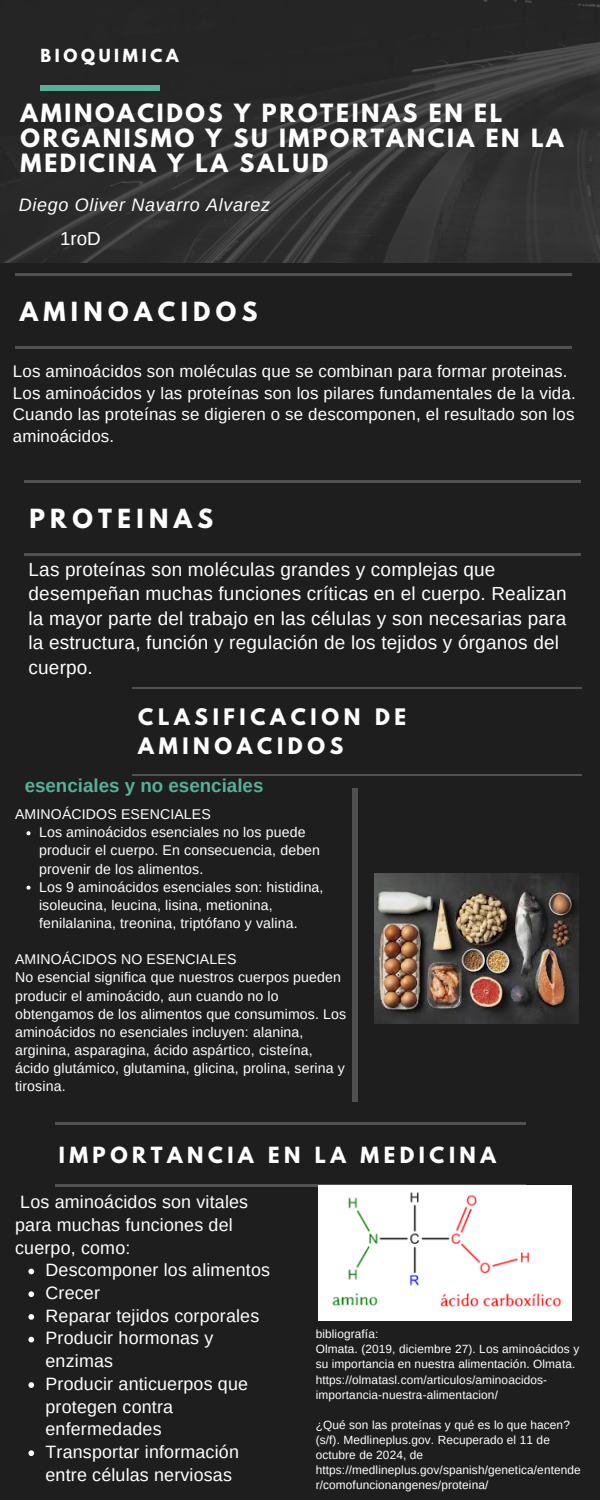
<style>
.page{position:relative;width:600px;height:1500px;background:#1e1e1e}
.page>*{position:absolute;margin:0;border:0;box-sizing:border-box;transform-origin:0 0}
.t1{font:700 23.4px "League Spartan";letter-spacing:.23em;color:#fff}
.t2{font:700 22.3px/24.8px "League Spartan";letter-spacing:.12em;color:#fff}
.t3{font:700 20.1px/28.2px "League Spartan";letter-spacing:.23em;color:#fff}
.t4{font:700 19.8px "League Spartan";letter-spacing:.23em;color:#fff}
.t5{font:19px/24.6px "Arimo";letter-spacing:.01em;color:#fff}
.t6{font:700 18.8px "Arimo";color:#58b098}
.t7{font:18.8px "Arimo";color:#fff}
.t8{font:italic 18px "Arimo";letter-spacing:.04em;color:#fff}
.t9{font:17.9px/22.7px "Arimo";letter-spacing:.01em;color:#fff}
.t10{font:16.9px/21.6px "Arimo";letter-spacing:.01em;color:#fff}
.t11{font:700 16px "League Spartan";letter-spacing:.23em;color:#fff}
.t12{font:14.1px/18.1px "Arimo";letter-spacing:.01em;color:#fff}
.t13{font:11.9px/15.1px "Arimo";letter-spacing:.01em;color:#fff}
</style>
<div class="page">
<img style="left:0;top:0;width:600px;height:262px">
<div style="left:40px;top:85px;width:120px;height:6px;background:#58b098"></div>
<hr style="left:25px;top:480px;width:556px;height:2px;background:#515151">
<hr style="left:25px;top:553px;width:556px;height:2px;background:#515151">
<hr style="left:133px;top:687px;width:449px;height:2px;background:#515151">
<hr style="left:133px;top:774px;width:449px;height:2px;background:#515151">
<div style="left:352px;top:788px;width:6px;height:314px;background:#515151"></div>
<hr style="left:15px;top:273px;width:556px;height:2px;background:#515151">
<hr style="left:15px;top:346px;width:556px;height:2px;background:#515151">
<hr style="left:55px;top:1122px;width:470px;height:2px;background:#515151">
<hr style="left:55px;top:1184px;width:470px;height:2px;background:#515151">
<img style="left:375px;top:874px;width:203px;height:149px">
<img style="left:319px;top:1186px;width:253px;height:135px">
<svg style="left:26px;top:831px;width:5px;height:4px"></svg>
<svg style="left:26px;top:886px;width:5px;height:4px"></svg>
<svg style="left:28px;top:1269px;width:6px;height:5px"></svg>
<svg style="left:28px;top:1291px;width:6px;height:6px"></svg>
<svg style="left:28px;top:1314px;width:6px;height:6px"></svg>
<svg style="left:28px;top:1337px;width:6px;height:5px"></svg>
<svg style="left:28px;top:1382px;width:6px;height:6px"></svg>
<svg style="left:28px;top:1450px;width:6px;height:6px"></svg>
<h1 class="t11" style="left:41px;top:47px;width:140px">BIOQUIMICA</h1>
<h1 class="t2" style="left:21px;top:104px;width:545px">AMINOACIDOS Y PROTEINAS EN EL<br>ORGANISMO Y SU IMPORTANCIA EN LA<br>MEDICINA Y LA SALUD</h1>
<h2 class="t8" style="left:19px;top:195px;width:253px">Diego Oliver Navarro Alvarez</h2>
<h6 class="t7" style="left:60px;top:228px;width:42px">1roD</h6>
<h1 class="t1" style="left:20px;top:300px;width:239px">AMINOACIDOS</h1>
<p class="t10" style="left:13px;top:361px;width:564px">Los aminoácidos son moléculas que se combinan para formar proteinas.<br>Los aminoácidos y las proteínas son los pilares fundamentales de la vida.<br>Cuando las proteínas se digieren o se descomponen, el resultado son los aminoácidos.</p>
<h3 class="t1" style="left:29px;top:507px;width:185px">PROTEINAS</h3>
<h4 class="t5" style="left:29px;top:557px;width:540px">Las proteínas son moléculas grandes y complejas que desempeñan muchas funciones críticas en el cuerpo. Realizan la mayor parte del trabajo en las células y son necesarias para la estructura, función y regulación de los tejidos y órganos del cuerpo.</h4>
<h3 class="t3" style="left:138px;top:706px;width:269px">CLASIFICACION DE<br>AMINOACIDOS</h3>
<p class="t6" style="left:25px;top:775px;width:240px">esenciales y no esenciales</p>
<p class="t12" style="left:15px;top:805px;width:197px">AMINOÁCIDOS ESENCIALES</p>
<p class="t12" style="left:39px;top:823px;width:283px">Los aminoácidos esenciales no los puede producir el cuerpo. En consecuencia, deben provenir de los alimentos.</p>
<p class="t12" style="left:39px;top:878px;width:286px">Los 9 aminoácidos esenciales son: histidina, isoleucina, leucina, lisina, metionina, fenilalanina, treonina, triptófano y valina.</p>
<h1 class="t12" style="left:15px;top:950px;width:223px">AMINOÁCIDOS NO ESENCIALES</h1>
<h3 class="t12" style="left:15px;top:968px;width:333px">No esencial significa que nuestros cuerpos pueden producir el aminoácido, aun cuando no lo obtengamos de los alimentos que consumimos. Los aminoácidos no esenciales incluyen: alanina, arginina, asparagina, ácido aspártico, cisteína, ácido glutámico, glutamina, glicina, prolina, serina y tirosina.</h3>
<h5 class="t4" style="left:59px;top:1145px;width:439px">IMPORTANCIA EN LA MEDICINA</h5>
<p class="t9" style="left:15px;top:1191px;width:235px">Los aminoácidos son vitales para muchas funciones del cuerpo, como:</p>
<p class="t9" style="left:46px;top:1259px;width:226px">Descomponer los alimentos</p>
<p class="t9" style="left:46px;top:1281px;width:56px">Crecer</p>
<p class="t9" style="left:46px;top:1304px;width:215px">Reparar tejidos corporales</p>
<p class="t9" style="left:46px;top:1327px;width:169px">Producir hormonas y enzimas</p>
<p class="t9" style="left:46px;top:1372px;width:204px">Producir anticuerpos que protegen contra enfermedades</p>
<p class="t9" style="left:46px;top:1440px;width:195px">Transportar información entre células nerviosas</p>
<p class="t13" style="left:316px;top:1327px;width:64px">bibliografía:</p>
<p class="t13" style="left:316px;top:1342px;width:265px">Olmata. (2019, diciembre 27). Los aminoácidos y su importancia en nuestra alimentación. Olmata. https://olmatasl.com/articulos/aminoacidos&shy;importancia-nuestra-alimentacion/</p>
<p class="t13" style="left:316px;top:1417px;width:267px">¿Qué son las proteínas y qué es lo que hacen? (s/f). Medlineplus.gov. Recuperado el 11 de octubre de 2024, de https://medlineplus.gov/spanish/genetica/entende r/comofuncionangenes/proteina/</p>
</div>
